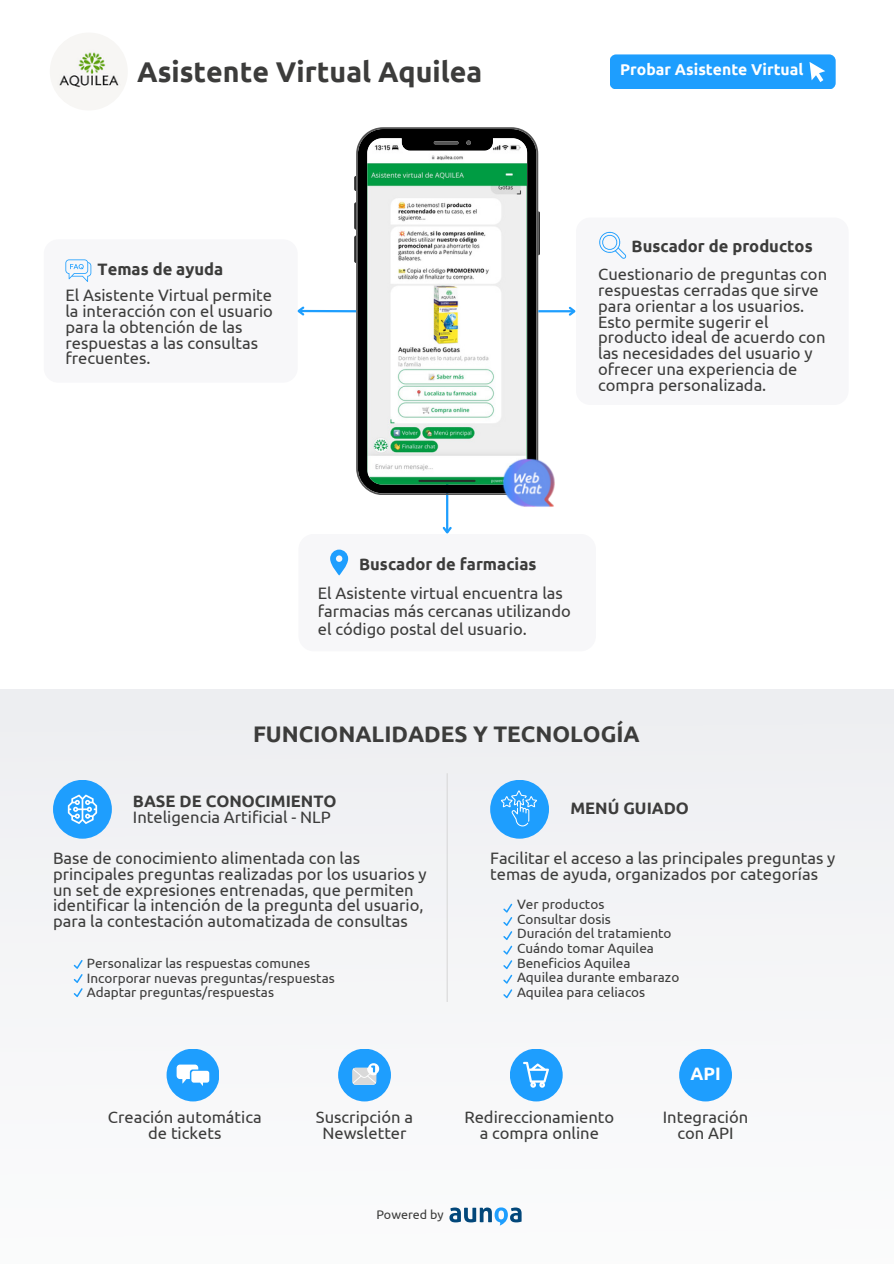
<style>
.page{position:relative;width:894px;height:1264px;background:#fff}
.page>*{position:absolute;margin:0;border:0;box-sizing:border-box;transform-origin:0 0}
.t1{font:700 28.5px "Ubuntu";color:#3c3c3b}
.t2{font:700 22.5px "Ubuntu";color:#3c3c3b}
.t3{font:700 18px "Ubuntu";color:#fff}
.t4{font:16.5px/15.8px "Ubuntu";color:#3c3c3b}
.t5{font:700 16.5px "Ubuntu";color:#3c3c3b}
.t6{font:700 15.6px "Ubuntu";color:#fff}
.t7{font:13.5px/14.7px "Ubuntu";color:#3c3c3b}
.t8{font:12.45px "Ubuntu";color:#3c3c3b}
</style>
<div class="page">
<div style="left:0;top:689px;width:893px;height:574px;background:#f5f5f7"></div>
<hr style="left:446px;top:773px;width:1px;height:228px;background:#d9d9d9">
<svg style="left:74px;top:960px;width:9px;height:8px"></svg>
<svg style="left:74px;top:974px;width:9px;height:23px"></svg>
<svg style="left:503px;top:903px;width:9px;height:51px"></svg>
<svg style="left:503px;top:960px;width:9px;height:23px"></svg>
<svg style="left:503px;top:989px;width:9px;height:9px"></svg>
<div style="left:679px;top:1048px;width:52px;height:53px;background:#1e9efe;border-radius:50%"></div>
<svg style="left:449px;top:1207px;width:72px;height:18px"></svg>
<div style="left:44px;top:239px;width:253px;height:143px;background:#f7f7f9;border-radius:14px"></div>
<svg style="left:65px;top:259px;width:26px;height:23px"></svg>
<img style="left:50px;top:33px;width:78px;height:77px;border-radius:50%">
<div style="left:298px;top:534px;width:297px;height:117px;background:#f7f7f9;border-radius:16px"></div>
<svg style="left:330px;top:549px;width:18px;height:26px"></svg>
<hr style="left:446px;top:404px;width:2px;height:128px;background:#1e9efe">
<svg style="left:442px;top:525px;width:10px;height:9px"></svg>
<svg style="left:354px;top:176px;width:2px;height:15px"></svg>
<svg style="left:354px;top:202px;width:2px;height:61px"></svg>
<svg style="left:538px;top:211px;width:2px;height:44px"></svg>
<svg style="left:356px;top:127px;width:182px;height:368px"></svg>
<hr style="left:298px;top:310px;width:58px;height:2px;background:#1e9efe">
<svg style="left:297px;top:306px;width:9px;height:10px"></svg>
<hr style="left:538px;top:310px;width:36px;height:2px;background:#1e9efe">
<svg style="left:566px;top:306px;width:9px;height:10px"></svg>
<div style="left:166px;top:1048px;width:53px;height:53px;background:#1e9efe;border-radius:50%"></div>
<svg style="left:176px;top:1064px;width:33px;height:21px"></svg>
<div style="left:53px;top:779px;width:59px;height:59px;background:#1e9efe;border-radius:50%"></div>
<svg style="left:68px;top:794px;width:29px;height:30px"></svg>
<div style="left:490px;top:779px;width:59px;height:59px;background:#1e9efe;border-radius:50%"></div>
<svg style="left:501px;top:790px;width:36px;height:36px"></svg>
<div style="left:338px;top:1048px;width:53px;height:53px;background:#1e9efe;border-radius:50%"></div>
<svg style="left:352px;top:1063px;width:27px;height:21px"></svg>
<img style="left:495px;top:458px;width:60px;height:49px">
<div style="left:509px;top:1048px;width:53px;height:53px;background:#1e9efe;border-radius:50%"></div>
<svg style="left:523px;top:1061px;width:26px;height:26px"></svg>
<div style="left:575px;top:217px;width:273px;height:188px;background:#f7f7f9;border-radius:14px"></div>
<svg style="left:599px;top:231px;width:27px;height:28px"></svg>
<div style="left:609px;top:54px;width:226px;height:35px;background:#1e9efe;border-radius:6px"></div>
<svg style="left:809px;top:62px;width:16px;height:20px"></svg>
<h1 class="t1" style="left:137px;top:56px;width:346px">Asistente Virtual Aquilea</h1>
<p class="t5" style="left:97px;top:259px;width:127px">Temas de ayuda</p>
<p class="t4" style="left:65px;top:287px;width:209px">El Asistente Virtual permite la interacción con el usuario para la obtención de las respuestas a las consultas frecuentes.</p>
<p class="t6" style="left:620px;top:61px;width:185px">Probar Asistente Virtual</p>
<p class="t5" style="left:631px;top:236px;width:182px">Buscador de productos</p>
<p class="t4" style="left:598px;top:266px;width:230px">Cuestionario de preguntas con respuestas cerradas que sirve para orientar a los usuarios.<br>Esto permite sugerir el producto ideal de acuerdo con las necesidades del usuario y ofrecer una experiencia de compra personalizada.</p>
<p class="t5" style="left:359px;top:554px;width:179px">Buscador de farmacias</p>
<p class="t4" style="left:318px;top:583px;width:254px;line-height:18px">El Asistente virtual encuentra las farmacias más cercanas utilizando el código postal del usuario.</p>
<h2 class="t2" style="left:253px;top:720px;width:388px">FUNCIONALIDADES Y TECNOLOGÍA</h2>
<p class="t5" style="left:133px;top:791px;width:205px">BASE DE CONOCIMIENTO</p>
<p class="t4" style="left:133px;top:808px;width:199px">Inteligencia Artificial - NLP</p>
<p class="t5" style="left:570px;top:798px;width:120px">MENÚ GUIADO</p>
<p class="t4" style="left:53px;top:850px;width:375px">Base de conocimiento alimentada con las principales preguntas realizadas por los usuarios y un set de expresiones entrenadas, que permiten identificar la intención de la pregunta del usuario, para la contestación automatizada de consultas</p>
<p class="t4" style="left:490px;top:850px;width:347px">Facilitar el acceso a las principales preguntas y temas de ayuda, organizados por categorías</p>
<p class="t7" style="left:517px;top:896px;width:164px">Ver productos<br>Consultar dosis<br>Duración del tratamiento<br>Cuándo tomar Aquilea<br>Beneficios Aquilea<br>Aquilea durante embarazo<br>Aquilea para celiacos</p>
<p class="t7" style="left:87px;top:955px;width:249px">Personalizar las respuestas comunes<br>Incorporar nuevas preguntas/respuestas<br>Adaptar preguntas/respuestas</p>
<p class="t3" style="left:690px;top:1063px;width:32px">API</p>
<p class="t4" style="left:108px;top:1109px;width:155px;text-align:center">Creación automática de tickets</p>
<p class="t4" style="left:464px;top:1109px;width:151px;text-align:center">Redireccionamiento a compra online</p>
<p class="t4" style="left:316px;top:1109px;width:99px;text-align:center">Suscripción a<br>Newsletter</p>
<p class="t4" style="left:662px;top:1109px;width:87px;text-align:center">Integración con API</p>
<p class="t8" style="left:376px;top:1207px;width:69px">Powered by</p>
</div>
